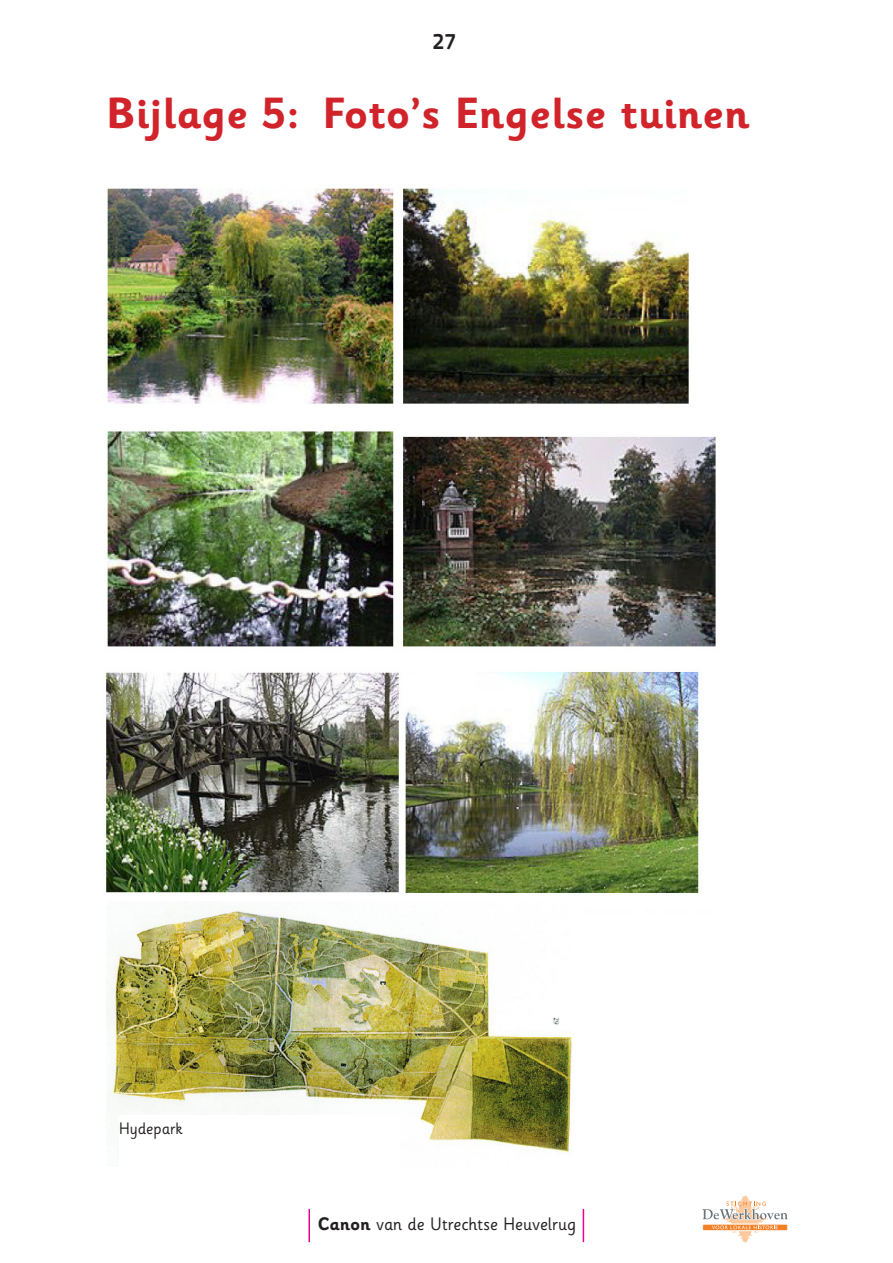
<style>
.page{position:relative;width:893px;height:1263px;background:#fff}
.page>*{position:absolute;margin:0;border:0;box-sizing:border-box;transform-origin:0 0}
.t1{font:700 43.5px "Sassoon Infant Std";letter-spacing:.01em;color:#d1232a}
.t2{font:22.5px "Titillium Text 14 L 800 wt";color:#231f20}
.t3{font:18px "Sassoon Infant Std";color:#231f20}
.t4{font:16.5px "Sassoon Infant Std";color:#231f20}
.s1{font-weight:700}
</style>
<div class="page">
<hr style="left:308px;top:1209px;width:2px;height:33px;background:#ed028c">
<hr style="left:583px;top:1209px;width:1px;height:33px;background:#ed028c">
<svg style="left:702px;top:1195px;width:86px;height:48px"></svg>
<img style="left:104px;top:188px;width:612px;height:459px">
<img style="left:106px;top:668px;width:593px;height:226px">
<img style="left:107px;top:909px;width:465px;height:244px">
<div style="left:119px;top:1115px;width:281px;height:66px;background:#fff"></div>
<p class="t2" style="left:432px;top:27px;width:25px">27</p>
<h1 class="t1" style="left:106px;top:87px;width:644px">Bijlage 5: Foto’s Engelse tuinen</h1>
<p class="t4" style="left:119px;top:1118px;width:66px">Hydepark</p>
<p class="t3" style="left:318px;top:1212px;width:260px"><span class="s1">Canon</span> van de Utrechtse Heuvelrug</p>
</div>
